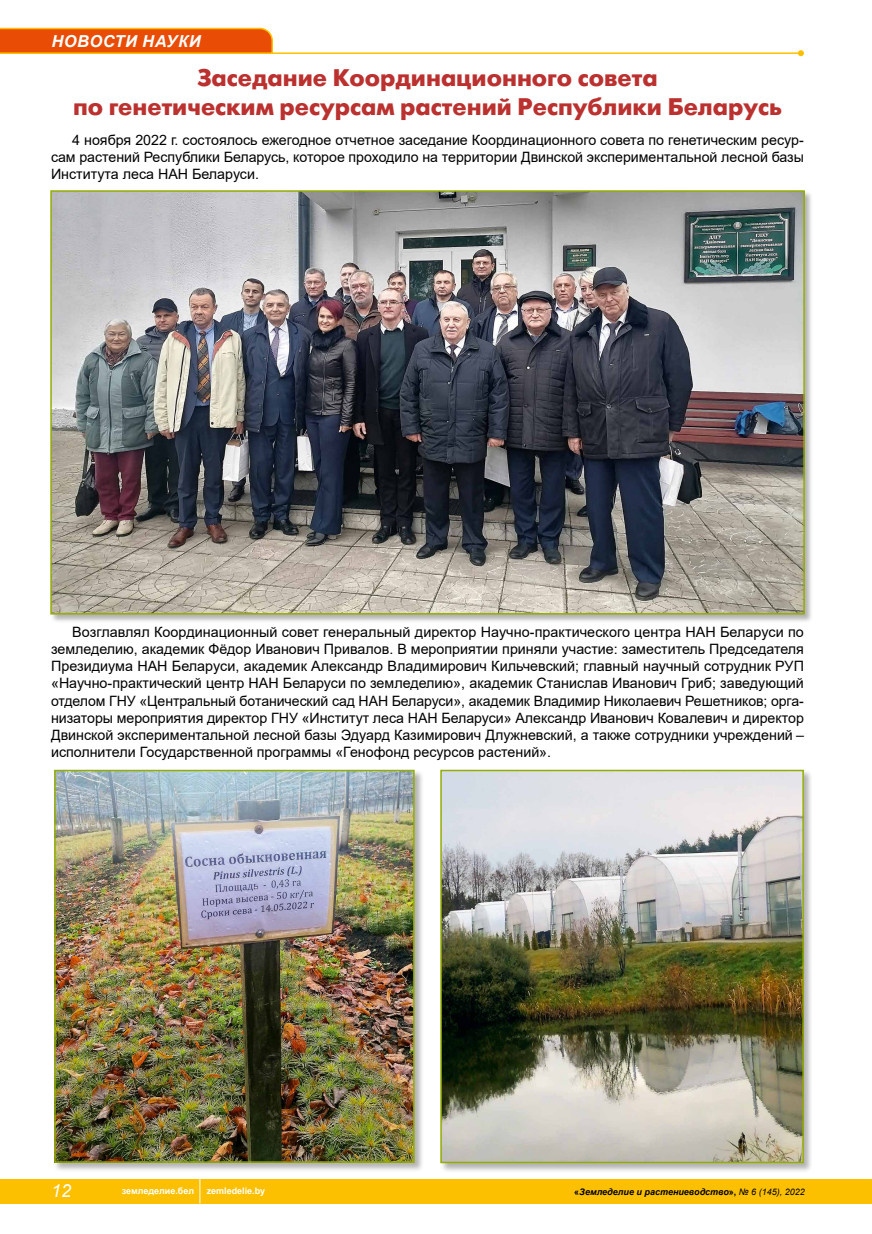
<style>
.page{position:relative;width:872px;height:1234px;background:#fff}
.page>*{position:absolute;margin:0;border:0;box-sizing:border-box;transform-origin:0 0}
.t1{font:700 24px/28.8px "Futuris C";color:#bb312f;text-align:center}
.t2{font:italic 18px "Arial";color:#fff}
.t3{font:italic 700 16.5px "Arial";letter-spacing:.035em;color:#fff}
.t4{font:14.25px/17.1px "Arial";color:#000;text-align:justify}
.t5{font:italic 700 9px "Arial";color:#000}
.t6{font:700 9px "Arial";color:#fff}
.s1{font-style:normal}
.s2{font-weight:400}
</style>
<div class="page">
<div style="left:0;top:1178px;width:872px;height:25px;background:#fcc000"></div>
<hr style="left:0;top:52px;width:801px;height:2px;background:#fcc000">
<svg style="left:798px;top:50px;width:6px;height:6px"></svg>
<svg style="left:199px;top:1178px;width:1px;height:25px"></svg>
<svg style="left:0;top:27px;width:274px;height:27px;background:#eb5f0d"></svg>
<div style="left:50px;top:190px;width:763px;height:433px;background:#000;opacity:.3"></div>
<img style="left:53px;top:193px;width:749px;height:418px">
<div style="left:50px;top:190px;width:755px;height:424px;border:2px solid #94ad03"></div>
<div style="left:440px;top:769px;width:373px;height:403px;background:#000;opacity:.3"></div>
<img style="left:443px;top:772px;width:358px;height:387px">
<div style="left:440px;top:769px;width:364px;height:393px;border:2px solid #94ad03"></div>
<div style="left:54px;top:769px;width:370px;height:402px;background:#000;opacity:.3"></div>
<img style="left:57px;top:772px;width:354px;height:387px">
<div style="left:54px;top:769px;width:360px;height:393px;border:2px solid #94ad03"></div>
<p class="t3" style="left:51px;top:30px;width:151px">НОВОСТИ НАУКИ</p>
<h1 class="t1" style="left:73px;top:64px;width:710px">Заседание Координационного совета<br>по генетическим ресурсам растений Республики Беларусь</h1>
<p class="t4" style="left:51px;top:131px;width:754px;text-indent:21px">4 ноября 2022 г. состоялось ежегодное отчетное заседание Координационного совета по генетическим ресур&shy;сам растений Республики Беларусь, которое проходило на территории Двинской экспериментальной лесной базы Института леса НАН Беларуси.</p>
<p class="t4" style="left:51px;top:623px;width:754px;text-indent:21px">Возглавлял Координационный совет генеральный директор Научно-практического центра НАН Беларуси по земледелию, академик Фёдор Иванович Привалов. В мероприятии приняли участие: заместитель Председателя Президиума НАН Беларуси, академик Александр Владимирович Кильчевский; главный научный сотрудник РУП «Научно-практический центр НАН Беларуси по земледелию», академик Станислав Иванович Гриб; заведующий отделом ГНУ «Центральный ботанический сад НАН Беларуси», академик Владимир Николаевич Решетников; орга&shy;низаторы мероприятия директор ГНУ «Институт леса НАН Беларуси» Александр Иванович Ковалевич и директор Двинской экспериментальной лесной базы Эдуард Казимирович Длужневский, а также сотрудники учреждений – исполнители Государственной программы «Генофонд ресурсов растений».</p>
<p class="t2" style="left:51px;top:1178px;width:22px">12</p>
<p class="t6" style="left:122px;top:1184px;width:74px">земледелие.бел</p>
<p class="t6" style="left:207px;top:1184px;width:60px">zemledelie.by</p>
<p class="t5" style="left:574px;top:1185px;width:232px"><span class="s1">«</span>Земледелие и растениеводство<span class="s1">»,</span> <span class="s2">№ 6 (145), 2022</span></p>
</div>
